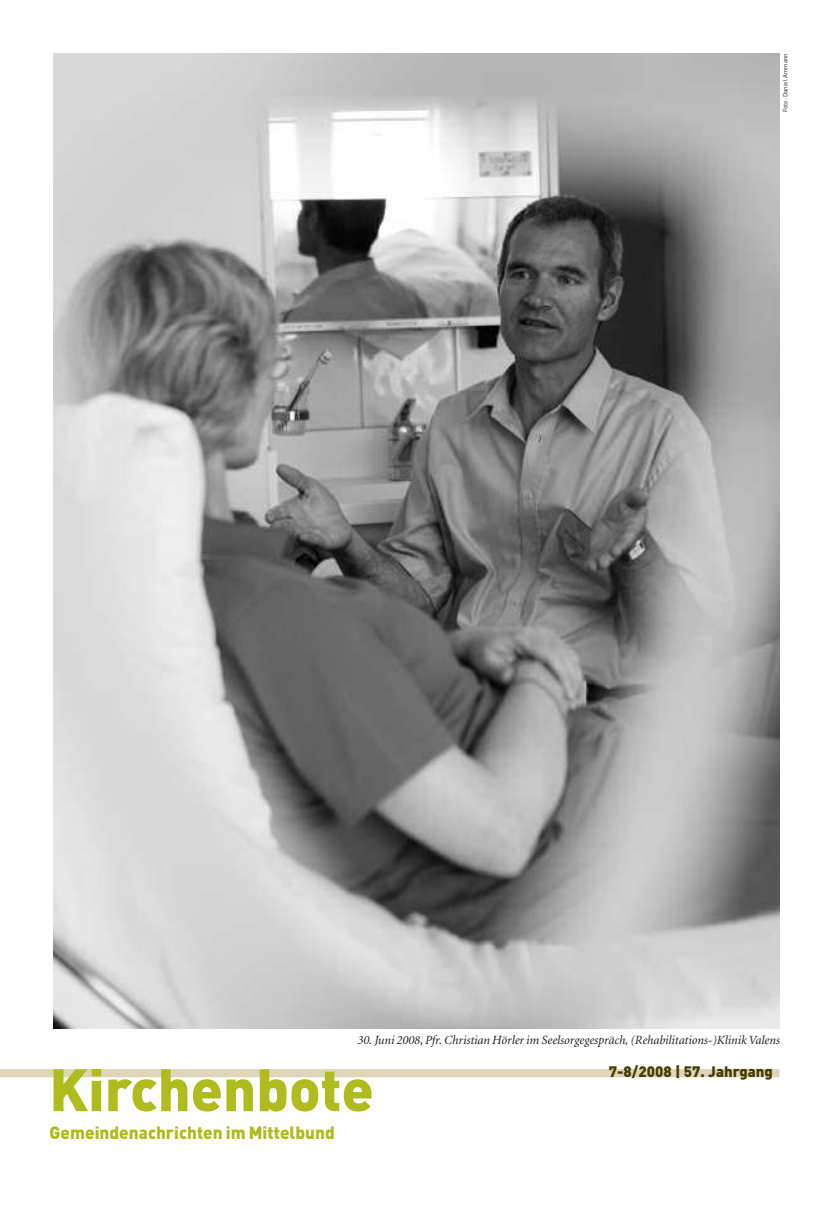
<style>
.page{position:relative;width:815px;height:1223px;background:#fff}
.page>*{position:absolute;margin:0;border:0;box-sizing:border-box;transform-origin:0 0}
.t1{font:900 58.75px "DIN";color:#b0bb1d}
.t2{font:900 17.5px "DIN";color:#b0bb1d}
.t3{font:900 15px "DIN";color:#443c00}
.t4{font:italic 12.5px "Minion";color:#231f20}
.t5{font:6.25px "DIN";color:#231f20}
</style>
<div class="page">
<div style="left:0;top:1069px;width:780px;height:8px;background:#ddd7b9"></div>
<img style="left:53px;top:53px;width:727px;height:975px">
<p class="t5" style="left:782px;top:112px;width:61px;rotate:-90deg">Foto: Daniel Ammann</p>
<p class="t4" style="left:357px;top:1035px;width:424px">30. Juni 2008, Pfr. Christian Hörler im Seelsorgegespräch, (Rehabilitations-)Klinik Valens</p>
<h1 class="t1" style="left:49px;top:1056px;width:326px">Kirchenbote</h1>
<h2 class="t2" style="left:49px;top:1122px;width:287px">Gemeindenachrichten im Mittelbund</h2>
<p class="t3" style="left:609px;top:1063px;width:166px">7-8/2008 | 57. Jahrgang</p>
</div>
